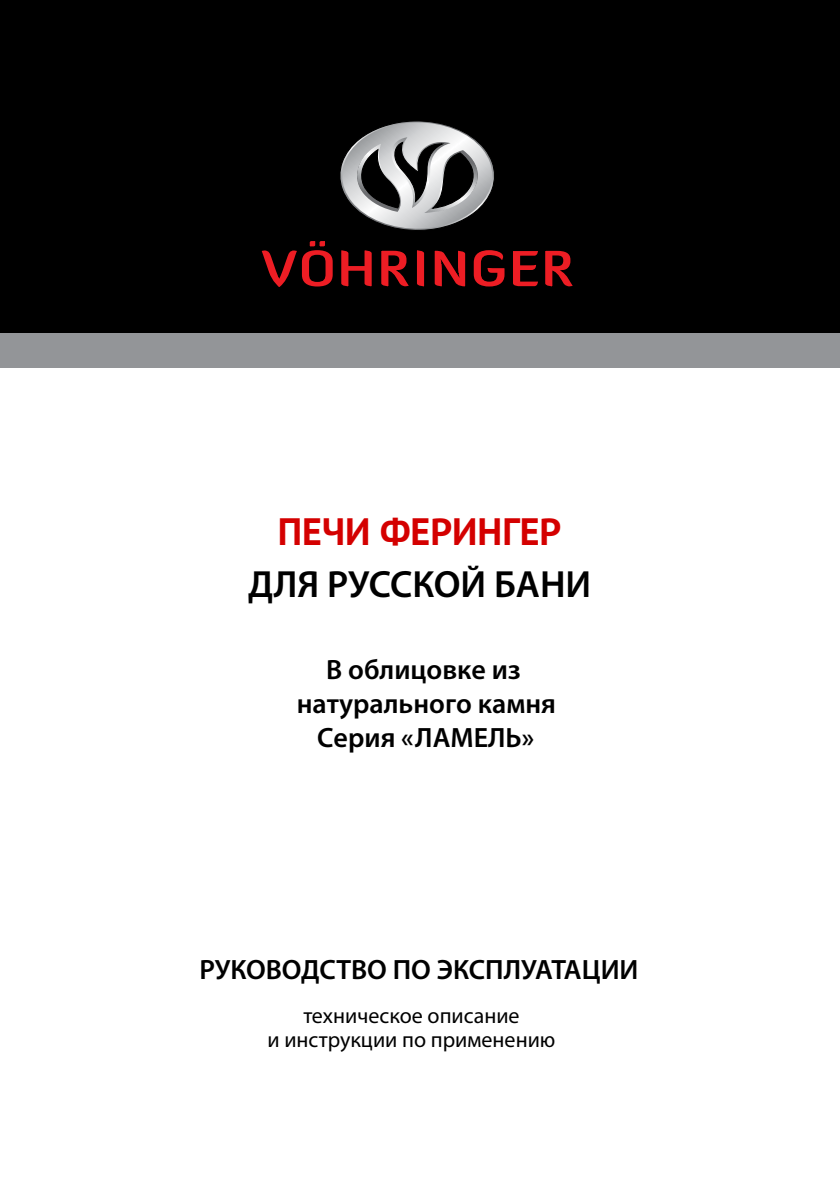
<style>
.page{position:relative;width:840px;height:1191px;background:#fff}
.page>*{position:absolute;margin:0;border:0;box-sizing:border-box;transform-origin:0 0}
.t1{font:600 38px "Myriad Pro";color:#000}
.t2{font:700 38px "PT Sans";color:#d40000}
.t3{font:600 28px/33.6px "Myriad Pro";color:#000;text-align:center}
.t4{font:22px/24px "Myriad Pro";color:#000;text-align:center}
</style>
<div class="page">
<div style="left:0;top:0;width:839px;height:333px;background:#000"></div>
<div style="left:0;top:333px;width:839px;height:34px;background:#939598"></div>
<svg style="left:261px;top:241px;width:312px;height:46px"></svg>
<svg style="left:340px;top:121px;width:154px;height:109px"></svg>
<h1 class="t2" style="left:278px;top:506px;width:285px">ПЕЧИ ФЕРИНГЕР</h1>
<h1 class="t1" style="left:248px;top:560px;width:344px">ДЛЯ РУССКОЙ БАНИ</h1>
<p class="t3" style="left:296px;top:652px;width:261px">В облицовке из натурального камня<br>Серия «ЛАМЕЛЬ»</p>
<p class="t3" style="left:199px;top:952px;width:440px">РУКОВОДСТВО ПО ЭКСПЛУАТАЦИИ</p>
<p class="t4" style="left:267px;top:1003px;width:289px">техническое описание<br>и инструкции по применению</p>
</div>
